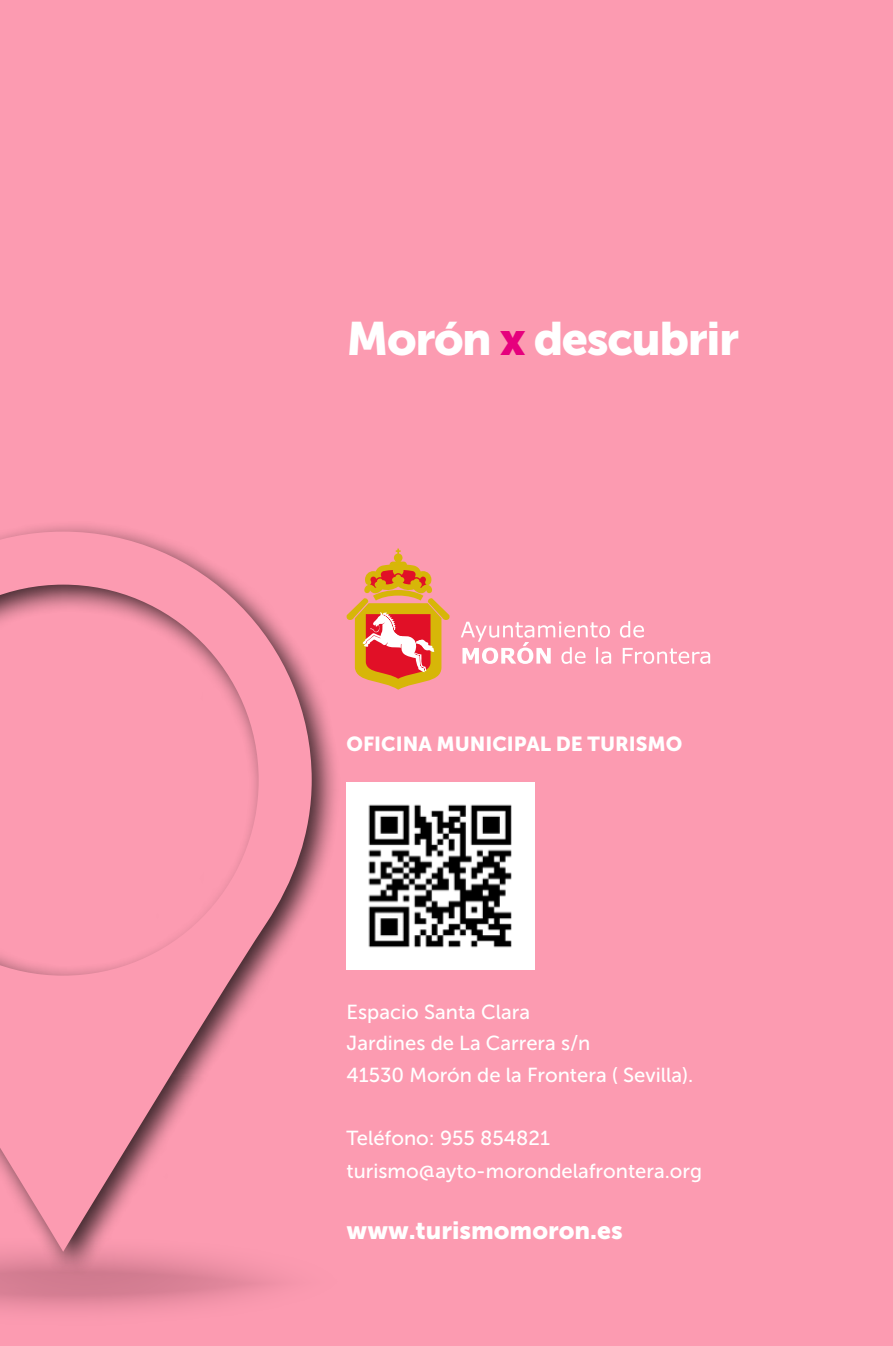
<style>
.page{position:relative;width:893px;height:1346px;background:#fc9bb1}
.page>*{position:absolute;margin:0;border:0;box-sizing:border-box;transform-origin:0 0}
.t1{font:46.57px "Museo Sans 900";letter-spacing:-.03em;color:#fff}
.t2{font:24.75px "Museo Sans 900";color:#fff}
.t3{font:20.25px/31.5px "Museo Sans 500";color:#fff}
.t4{font:20.25px "Museo Sans 900";color:#fff}
.s1{color:#e6007d}
</style>
<div class="page">
<svg style="left:0;top:1278px;width:281px;height:33px"></svg>
<div style="left:0;top:520px;width:342px;height:758px;background:#000;opacity:.75"></div>
<svg style="left:0;top:531px;width:312px;height:721px"></svg>
<svg style="left:461px;top:621px;width:249px;height:43px"></svg>
<svg style="left:346px;top:549px;width:104px;height:141px"></svg>
<img style="left:347px;top:782px;width:187px;height:187px">
<h1 class="t1" style="left:347px;top:312px;width:394px">Morón <span class="s1">x</span> descubrir</h1>
<p class="t4" style="left:347px;top:732px;width:337px">OFICINA MUNICIPAL DE TURISMO</p>
<p class="t3" style="left:347px;top:996px;width:348px">Espacio Santa Clara<br>Jardines de La Carrera s/n<br>41530 Morón de la Frontera ( Sevilla).</p>
<p class="t3" style="left:347px;top:1122px;width:357px;line-height:32.6px">Teléfono: 955 854821 turismo@ayto-morondelafrontera.org</p>
<p class="t2" style="left:347px;top:1216px;width:278px">www.turismomoron.es</p>
</div>
